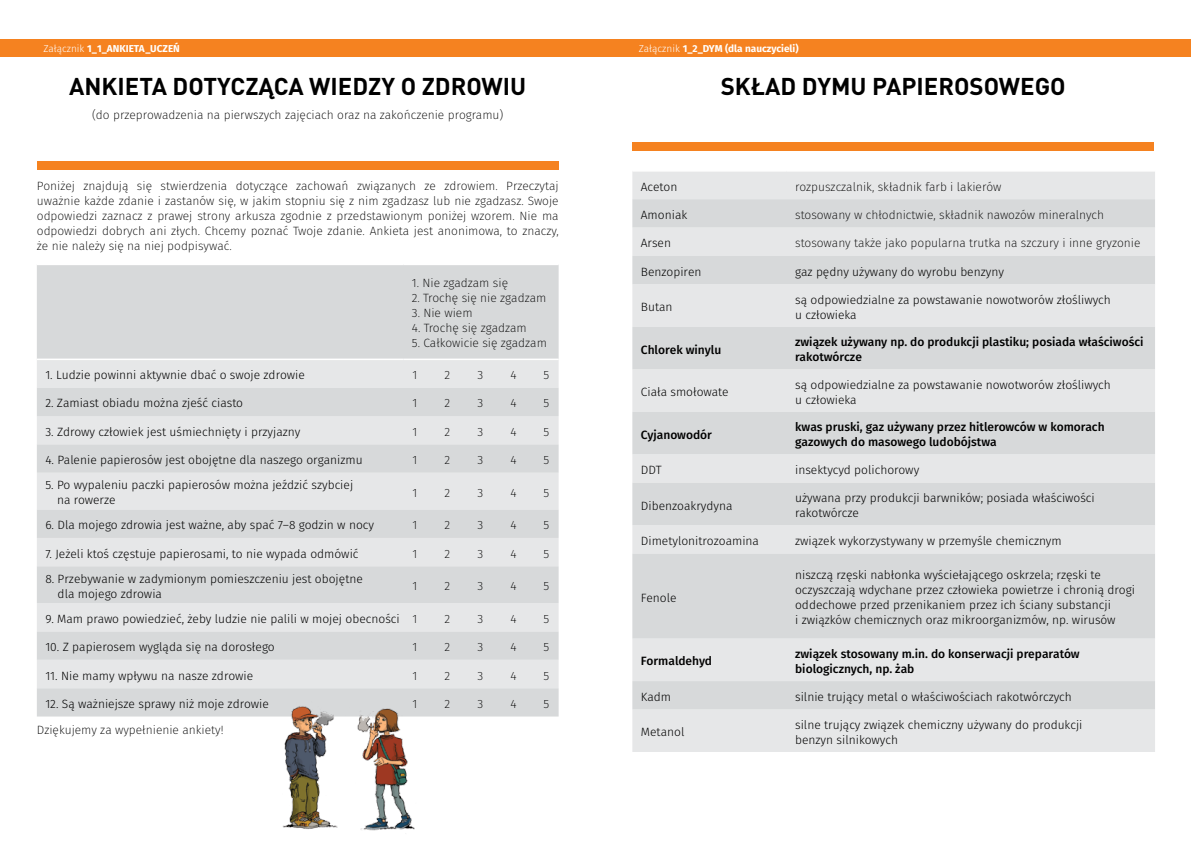
<style>
.page{position:relative;width:1191px;height:842px;background:#fff}
.page>*{position:absolute;margin:0;border:0;box-sizing:border-box;transform-origin:0 0}
.t1{font:700 24px "DIN Pl";color:#000}
.t2{font:300 12px/15px "Fira Sans";color:#000}
.t3{font:200 12px/15px "Fira Sans";color:#000;text-align:justify}
.t4{font:500 12px/15px "Fira Sans";color:#000}
.t5{font:700 10px "Fira Sans";color:#fff}
.s1{font-weight:300}
.s2{font-weight:200}
</style>
<div class="page">
<div style="left:37px;top:162px;width:521px;height:8px;background:#f58220"></div>
<div style="left:37px;top:265px;width:521px;height:94px;background:#d7d9da"></div>
<div style="left:37px;top:360px;width:521px;height:28px;background:#e6e7e8"></div>
<svg style="left:37px;top:388px;width:521px;height:328px;fill:#d7d9da"></svg>
<div style="left:37px;top:660px;width:521px;height:28px;background:#e6e7e8"></div>
<div style="left:0;top:40px;width:595px;height:17px;background:#f58220"></div>
<img style="left:277px;top:668px;width:143px;height:163px">
<div style="left:632px;top:142px;width:522px;height:8px;background:#f58220"></div>
<div style="left:632px;top:172px;width:523px;height:580px;background:#e6e7e8"></div>
<svg style="left:632px;top:199px;width:523px;height:510px;fill:#d7d9da"></svg>
<div style="left:595px;top:40px;width:596px;height:17px;background:#f58220"></div>
<p class="t5" style="left:43px;top:40px;width:138px"><span class="s1">Załącznik</span> 1_1_ANKIETA_UCZEŃ</p>
<h1 class="t1" style="left:69px;top:71px;width:458px">ANKIETA DOTYCZÑCA WIEDZY O ZDROWIU</h1>
<p class="t3" style="left:92px;top:107px;width:413px">(do przeprowadzenia na pierwszych zajęciach oraz na zakończenie programu)</p>
<p class="t3" style="left:37px;top:178px;width:523px">Poniżej znajdują się stwierdzenia dotyczące zachowań związanych ze zdrowiem. Przeczytaj uważnie każde zdanie i zastanów się, w jakim stopniu się z nim zgadzasz lub nie zgadzasz. Swoje odpowiedzi zaznacz z prawej strony arkusza zgodnie z przedstawionym poniżej wzorem. Nie ma odpowiedzi dobrych ani złych. Chcemy poznać Twoje zdanie. Ankieta jest anonimowa, to znaczy, że nie należy się na niej podpisywać.</p>
<p class="t3" style="left:412px;top:276px;width:98px">1. Nie zgadzam się</p>
<p class="t3" style="left:412px;top:291px;width:136px">2. Trochę się nie zgadzam</p>
<p class="t3" style="left:412px;top:306px;width:62px">3. Nie wiem</p>
<p class="t3" style="left:412px;top:321px;width:116px">4. Trochę się zgadzam</p>
<p class="t3" style="left:412px;top:336px;width:136px">5. Całkowicie się zgadzam</p>
<p class="t2" style="left:45px;top:368px;width:261px">1. Ludzie powinni aktywnie dbać o swoje zdrowie</p>
<p class="t3" style="left:412px;top:368px;width:6px">1</p>
<p class="t3" style="left:444px;top:368px;width:7px">2</p>
<p class="t3" style="left:477px;top:368px;width:7px">3</p>
<p class="t3" style="left:510px;top:368px;width:8px">4</p>
<p class="t3" style="left:543px;top:368px;width:7px">5</p>
<p class="t2" style="left:45px;top:396px;width:199px">2. Zamiast obiadu można zjeść ciasto</p>
<p class="t3" style="left:412px;top:396px;width:6px">1</p>
<p class="t3" style="left:444px;top:396px;width:7px">2</p>
<p class="t3" style="left:477px;top:396px;width:7px">3</p>
<p class="t3" style="left:510px;top:396px;width:8px">4</p>
<p class="t3" style="left:543px;top:396px;width:7px">5</p>
<p class="t2" style="left:45px;top:424px;width:256px">3. Zdrowy człowiek jest uśmiechnięty i przyjazny</p>
<p class="t3" style="left:412px;top:424px;width:6px">1</p>
<p class="t3" style="left:444px;top:424px;width:7px">2</p>
<p class="t3" style="left:477px;top:424px;width:7px">3</p>
<p class="t3" style="left:510px;top:424px;width:8px">4</p>
<p class="t3" style="left:543px;top:424px;width:7px">5</p>
<p class="t2" style="left:45px;top:452px;width:319px">4. Palenie papierosów jest obojętne dla naszego organizmu</p>
<p class="t3" style="left:412px;top:452px;width:6px">1</p>
<p class="t3" style="left:444px;top:452px;width:7px">2</p>
<p class="t3" style="left:477px;top:452px;width:7px">3</p>
<p class="t3" style="left:510px;top:452px;width:8px">4</p>
<p class="t3" style="left:543px;top:452px;width:7px">5</p>
<p class="t2" style="left:57px;top:477px;width:298px;text-indent:-12px">5. Po wypaleniu paczki papierosów można jeździć szybciej na rowerze</p>
<p class="t3" style="left:412px;top:485px;width:6px">1</p>
<p class="t3" style="left:444px;top:485px;width:7px">2</p>
<p class="t3" style="left:477px;top:485px;width:7px">3</p>
<p class="t3" style="left:510px;top:485px;width:8px">4</p>
<p class="t3" style="left:543px;top:485px;width:7px">5</p>
<p class="t2" style="left:45px;top:518px;width:330px">6. Dla mojego zdrowia jest ważne, aby spać 7–8 godzin w nocy</p>
<p class="t3" style="left:412px;top:518px;width:6px">1</p>
<p class="t3" style="left:444px;top:518px;width:7px">2</p>
<p class="t3" style="left:477px;top:518px;width:7px">3</p>
<p class="t3" style="left:510px;top:518px;width:8px">4</p>
<p class="t3" style="left:543px;top:518px;width:7px">5</p>
<p class="t2" style="left:45px;top:546px;width:315px">7. Jeżeli ktoś częstuje papierosami, to nie wypada odmówić</p>
<p class="t3" style="left:412px;top:546px;width:6px">1</p>
<p class="t3" style="left:444px;top:546px;width:7px">2</p>
<p class="t3" style="left:477px;top:546px;width:7px">3</p>
<p class="t3" style="left:510px;top:546px;width:8px">4</p>
<p class="t3" style="left:543px;top:546px;width:7px">5</p>
<p class="t2" style="left:58px;top:571px;width:307px;text-indent:-12px">8. Przebywanie w zadymionym pomieszczeniu jest obojętne dla mojego zdrowia</p>
<p class="t3" style="left:412px;top:579px;width:6px">1</p>
<p class="t3" style="left:444px;top:579px;width:7px">2</p>
<p class="t3" style="left:477px;top:579px;width:7px">3</p>
<p class="t3" style="left:510px;top:579px;width:8px">4</p>
<p class="t3" style="left:543px;top:579px;width:7px">5</p>
<p class="t2" style="left:45px;top:611px;width:373px">9. Mam prawo powiedzieć, żeby ludzie nie palili w mojej obecności <span class="s2">1</span></p>
<p class="t3" style="left:444px;top:611px;width:7px">2</p>
<p class="t3" style="left:477px;top:611px;width:7px">3</p>
<p class="t3" style="left:510px;top:611px;width:8px">4</p>
<p class="t3" style="left:543px;top:611px;width:7px">5</p>
<p class="t2" style="left:45px;top:639px;width:231px">10. Z papierosem wygląda się na dorosłego</p>
<p class="t3" style="left:412px;top:640px;width:6px">1</p>
<p class="t3" style="left:444px;top:640px;width:7px">2</p>
<p class="t3" style="left:477px;top:640px;width:7px">3</p>
<p class="t3" style="left:510px;top:640px;width:8px">4</p>
<p class="t3" style="left:543px;top:640px;width:7px">5</p>
<p class="t2" style="left:45px;top:668px;width:209px">11. Nie mamy wpływu na nasze zdrowie</p>
<p class="t3" style="left:412px;top:668px;width:6px">1</p>
<p class="t3" style="left:444px;top:668px;width:7px">2</p>
<p class="t3" style="left:477px;top:668px;width:7px">3</p>
<p class="t3" style="left:510px;top:668px;width:8px">4</p>
<p class="t3" style="left:543px;top:668px;width:7px">5</p>
<p class="t2" style="left:45px;top:696px;width:225px">12. Są ważniejsze sprawy niż moje zdrowie</p>
<p class="t3" style="left:412px;top:696px;width:6px">1</p>
<p class="t3" style="left:444px;top:696px;width:7px">2</p>
<p class="t3" style="left:477px;top:696px;width:7px">3</p>
<p class="t3" style="left:510px;top:696px;width:8px">4</p>
<p class="t3" style="left:543px;top:696px;width:7px">5</p>
<p class="t3" style="left:37px;top:722px;width:188px">Dziękujemy za wypełnienie ankiety!</p>
<p class="t5" style="left:639px;top:40px;width:161px"><span class="s1">Załącznik</span> 1_2_DYM (dla nauczycieli)</p>
<h1 class="t1" style="left:720px;top:71px;width:346px">SKŁAD DYMU PAPIEROSOWEGO</h1>
<p class="t2" style="left:641px;top:179px;width:38px">Aceton</p>
<p class="t3" style="left:795px;top:179px;width:208px">rozpuszczalnik, składnik farb i lakierów</p>
<p class="t2" style="left:641px;top:207px;width:48px">Amoniak</p>
<p class="t3" style="left:795px;top:207px;width:310px">stosowany w chłodnictwie, składnik nawozów mineralnych</p>
<p class="t2" style="left:641px;top:236px;width:32px">Arsen</p>
<p class="t3" style="left:795px;top:236px;width:347px">stosowany także jako popularna trutka na szczury i inne gryzonie</p>
<p class="t2" style="left:641px;top:264px;width:62px">Benzopiren</p>
<p class="t2" style="left:795px;top:264px;width:210px">gaz pędny używany do wyrobu benzyny</p>
<p class="t2" style="left:641px;top:299px;width:33px">Butan</p>
<p class="t2" style="left:795px;top:292px;width:317px">są odpowiedzialne za powstawanie nowotworów złośliwych u człowieka</p>
<p class="t4" style="left:641px;top:341px;width:82px">Chlorek winylu</p>
<p class="t4" style="left:795px;top:334px;width:350px">związek używany np. do produkcji plastiku; posiada właściwości rakotwórcze</p>
<p class="t2" style="left:641px;top:384px;width:89px">Ciała smołowate</p>
<p class="t2" style="left:795px;top:377px;width:317px">są odpowiedzialne za powstawanie nowotworów złośliwych u człowieka</p>
<p class="t4" style="left:641px;top:426px;width:73px">Cyjanowodór</p>
<p class="t4" style="left:795px;top:419px;width:311px">kwas pruski, gaz używany przez hitlerowców w komorach gazowych do masowego ludobójstwa</p>
<p class="t2" style="left:641px;top:462px;width:22px">DDT</p>
<p class="t2" style="left:795px;top:462px;width:126px">insektycyd polichorowy</p>
<p class="t2" style="left:641px;top:498px;width:93px">Dibenzoakrydyna</p>
<p class="t2" style="left:795px;top:490px;width:301px">używana przy produkcji barwników; posiada właściwości rakotwórcze</p>
<p class="t2" style="left:641px;top:533px;width:120px">Dimetylonitrozoamina</p>
<p class="t2" style="left:795px;top:533px;width:268px">związek wykorzystywany w przemyśle chemicznym</p>
<p class="t2" style="left:641px;top:590px;width:37px">Fenole</p>
<p class="t2" style="left:795px;top:567px;width:341px">niszczą rzęski nabłonka wyściełającego oskrzela; rzęski te oczyszczają wdychane przez człowieka powietrze i chronią drogi oddechowe przed przenikaniem przez ich ściany substancji<br>i związków chemicznych oraz mikroorganizmów, np. wirusów</p>
<p class="t4" style="left:641px;top:653px;width:73px">Formaldehyd</p>
<p class="t4" style="left:795px;top:646px;width:286px">związek stosowany m.in. do konserwacji preparatów biologicznych, np. żab</p>
<p class="t2" style="left:641px;top:689px;width:32px">Kadm</p>
<p class="t2" style="left:795px;top:689px;width:278px">silnie trujący metal o właściwościach rakotwórczych</p>
<p class="t2" style="left:641px;top:725px;width:45px">Metanol</p>
<p class="t2" style="left:795px;top:717px;width:289px">silne trujący związek chemiczny używany do produkcji benzyn silnikowych</p>
</div>
